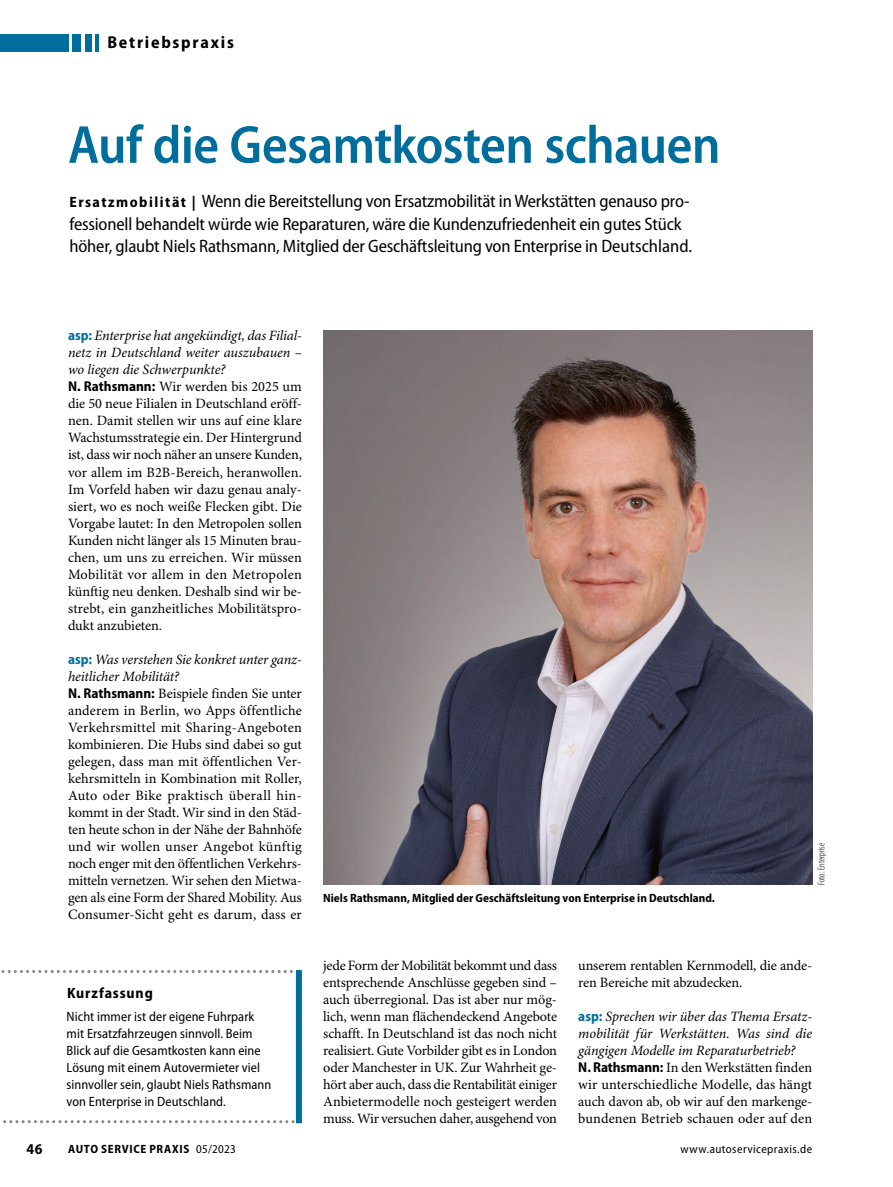
<style>
.page{position:relative;width:893px;height:1187px;background:#fff}
.page>*{position:absolute;margin:0;border:0;box-sizing:border-box;transform-origin:0 0}
.Title_36pt{font:600 semi-condensed 54px "Myriad Pro";letter-spacing:-.015em;color:#006e9c}
.Trailer_Vorspann{font:semi-condensed 18px/22.5px "Myriad Pro";letter-spacing:-.01em;color:#000}
.Category_Rubrik{font:700 semi-condensed 17.25px "Myriad Pro";letter-spacing:.1em;color:#000}
.Box_Heading_Überschr{font:700 semi-condensed 15px "Myriad Pro";letter-spacing:.055em;color:#000}
.Para_Answer_x{font:14.25px/17px "Minion Pro";letter-spacing:-.005em;color:#000;text-align:justify}
.Para_Question_Heftfa{font:italic 14.25px/17px "Minion Pro";letter-spacing:-.01em;color:#000;text-align:justify}
.Para_Box_Standard{font:semi-condensed 13.5px/17px "Myriad Pro";letter-spacing:.005em;color:#000}
.Image_Caption_Biti_S{font:700 semi-condensed 12px "Myriad Pro";color:#000}
.Image_Caption_Biti_S-2{font:700 semi-condensed 12px "Myriad Pro";letter-spacing:.055em;color:#000}
.t1{font:semi-condensed 12px "Myriad Pro";letter-spacing:.035em;color:#000}
.Image_Source_Bildque{font:300 condensed 9.75px "Myriad Pro";color:#000}
.s1{font-weight:700;font-size:15px}
.s2{font-family:"Myriad Pro";font-weight:700;font-style:normal;font-stretch:semi-condensed;color:#006e9c}
.s3{font-family:"Myriad Pro";font-weight:700;font-stretch:semi-condensed}
.s4{font-weight:400}
</style>
<div class="page">
<hr style="left:96px;top:34px;width:3px;height:17px;background:#006e9c">
<div style="left:72px;top:34px;width:9px;height:17px;background:#006e9c"></div>
<div style="left:85px;top:34px;width:6px;height:17px;background:#006e9c"></div>
<div style="left:0;top:34px;width:68px;height:17px;background:#006e9c"></div>
<svg style="left:1px;top:970px;width:295px;height:153px"></svg>
<div style="left:296px;top:969px;width:6px;height:154px;background:#006e9c"></div>
<img style="left:323px;top:330px;width:489px;height:554px">
<p class="Category_Rubrik" style="left:107px;top:33px;width:128px">Betriebspraxis</p>
<p class="Title_36pt" style="left:68px;top:115px;width:654px">Auf die Gesamtkosten schauen</p>
<p class="Trailer_Vorspann" style="left:69px;top:190px;width:624px"><span class="s1">Ersatzmobilität |</span> Wenn die Bereitstellung von Ersatzmobilität in Werkstätten genauso pro&shy;fessionell behandelt würde wie Reparaturen, wäre die Kundenzufriedenheit ein gutes Stück höher, glaubt Niels Rathsmann, Mitglied der Geschäftsleitung von Enterprise in Deutschland.</p>
<p class="Para_Question_Heftfa" style="left:68px;top:328px;width:235px"><span class="s2">asp:</span> Enterprise hat angekündigt, das Filial&shy;netz in Deutschland weiter auszubauen – wo liegen die Schwerpunkte?</p>
<p class="Para_Answer_x" style="left:68px;top:379px;width:235px"><span class="s3">N. Rathsmann:</span> Wir werden bis 2025 um die 50 neue Filialen in Deutschland eröff&shy;nen. Damit stellen wir uns auf eine klare Wachstumsstrategie ein. Der Hintergrund ist, dass wir noch näher an unsere Kunden, vor allem im B2B-Bereich, heranwollen.<br>Im Vorfeld haben wir dazu genau analy&shy;siert, wo es noch weiße Flecken gibt. Die Vorgabe lautet: In den Metropolen sollen Kunden nicht länger als 15 Minuten brau&shy;chen, um uns zu erreichen. Wir müssen Mobilität vor allem in den Metropolen künftig neu denken. Deshalb sind wir be&shy;strebt, ein ganzheitliches Mobilitätspro&shy;dukt anzubieten.</p>
<p class="Para_Question_Heftfa" style="left:68px;top:651px;width:235px"><span class="s2">asp:</span> Was verstehen Sie konkret unter ganz&shy;heitlicher Mobilität?</p>
<p class="Para_Answer_x" style="left:68px;top:685px;width:235px"><span class="s3">N. Rathsmann:</span> Beispiele finden Sie unter anderem in Berlin, wo Apps öffentliche Verkehrsmittel mit Sharing-Angeboten kombinieren. Die Hubs sind dabei so gut gelegen, dass man mit öffentlichen Ver&shy;kehrsmitteln in Kombination mit Roller, Auto oder Bike praktisch überall hin&shy;kommt in der Stadt. Wir sind in den Städ&shy;ten heute schon in der Nähe der Bahnhöfe und wir wollen unser Angebot künftig noch enger mit den öffentlichen Verkehrs&shy;mitteln vernetzen. Wir sehen den Mietwa&shy;gen als eine Form der Shared Mobility. Aus Consumer-Sicht geht es darum, dass er</p>
<p class="Image_Caption_Biti_S" style="left:323px;top:891px;width:393px">Niels Rathsmann, Mitglied der Geschäftsleitung von Enterprise in Deutschland.</p>
<p class="Image_Source_Bildque" style="left:816px;top:884px;width:44px;rotate:-90deg">Foto: Enterprise</p>
<p class="Box_Heading_Überschr" style="left:67px;top:984px;width:87px">Kurzfassung</p>
<p class="Para_Box_Standard" style="left:67px;top:1008px;width:206px">Nicht immer ist der eigene Fuhrpark mit Ersatzfahrzeugen sinnvoll. Beim Blick auf die Gesamtkosten kann eine Lösung mit einem Autovermieter viel sinnvoller sein, glaubt Niels Rathsmann von Enterprise in Deutschland.</p>
<p class="Para_Answer_x" style="left:323px;top:957px;width:235px">jede Form der Mobilität bekommt und dass entsprechende Anschlüsse gegeben sind – auch überregional. Das ist aber nur mög&shy;lich, wenn man flächendeckend Angebote schafft. In Deutschland ist das noch nicht realisiert. Gute Vorbilder gibt es in London oder Manchester in UK. Zur Wahrheit ge&shy;hört aber auch, dass die Rentabilität einiger Anbietermodelle noch gesteigert werden muss. Wir versuchen daher, ausgehend von</p>
<p class="Para_Answer_x" style="left:578px;top:957px;width:235px">unserem rentablen Kernmodell, die ande&shy;ren Bereiche mit abzudecken.</p>
<p class="Para_Question_Heftfa" style="left:578px;top:1008px;width:235px"><span class="s2">asp:</span> Sprechen wir über das Thema Ersatz&shy;mobilität für Werkstätten. Was sind die gängigen Modelle im Reparaturbetrieb?</p>
<p class="Para_Answer_x" style="left:578px;top:1059px;width:235px"><span class="s3">N. Rathsmann:</span> In den Werkstätten finden wir unterschiedliche Modelle, das hängt auch davon ab, ob wir auf den markenge&shy;bundenen Betrieb schauen oder auf den</p>
<p class="Box_Heading_Überschr" style="left:27px;top:1140px;width:17px">46</p>
<p class="Image_Caption_Biti_S-2" style="left:68px;top:1142px;width:169px">AUTO SERVICE PRAXIS <span class="s4">05/2023</span></p>
<p class="t1" style="left:681px;top:1142px;width:133px">www.autoservicepraxis.de</p>
</div>
